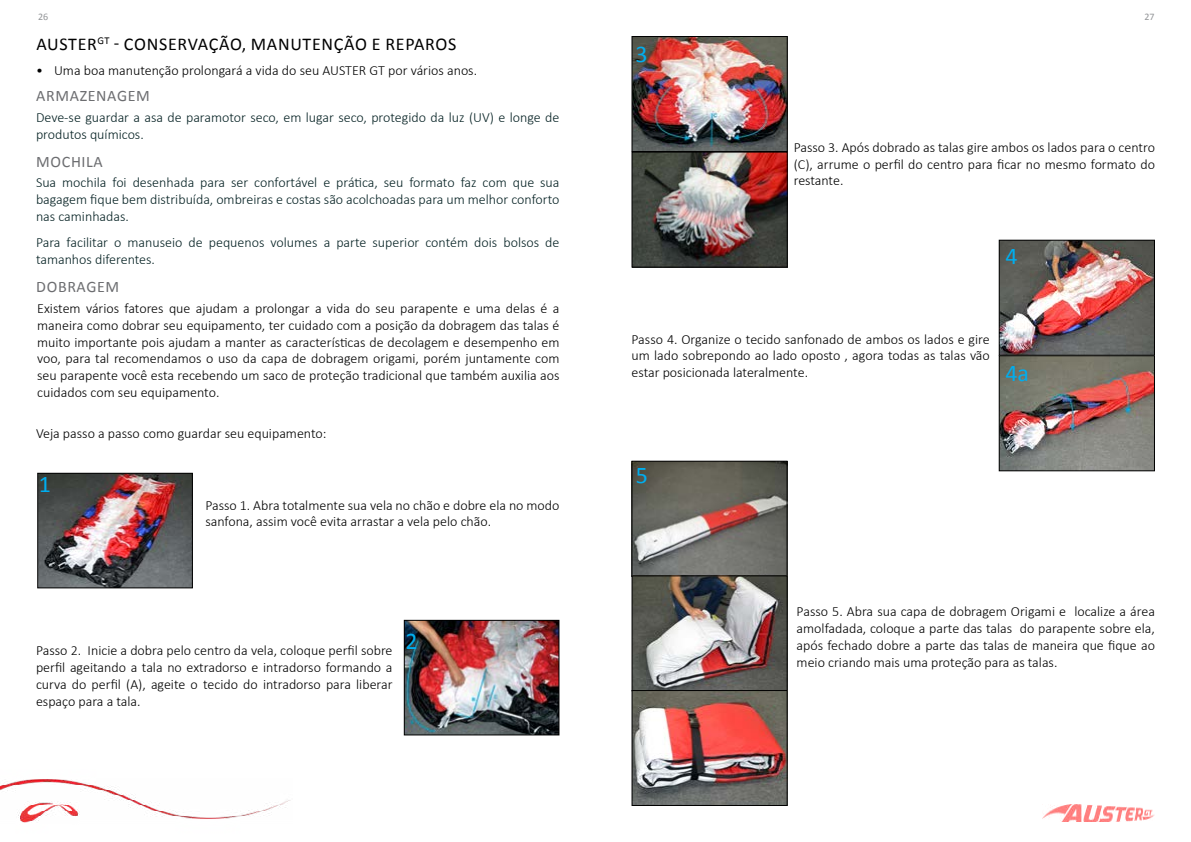
<style>
.page{position:relative;width:1191px;height:842px;background:#fff}
.page>*{position:absolute;margin:0;border:0;box-sizing:border-box;transform-origin:0 0}
.t1{font:24px "Calibri";color:#00aeef}
.t2{font:18px "Calibri";letter-spacing:.04em;color:#000}
.t3{font:16px "Calibri";letter-spacing:.04em;color:#6d6e71}
.t4{font:300 14px/16.8px "Calibri";color:#000;text-align:justify}
.t5{font:300 14px/16.8px "Calibri";color:#062224}
.t6{font:10px "Calibri";color:#939598}
</style>
<div class="page">
<img style="left:0;top:779px;width:291px;height:44px">
<img style="left:1042px;top:805px;width:113px;height:16px">
<img style="left:633px;top:38px;width:152px;height:228px">
<div style="left:631px;top:36px;width:156px;height:116px;border:1px solid #000"></div>
<div style="left:631px;top:152px;width:156px;height:116px;border:1px solid #000"></div>
<img style="left:1000px;top:242px;width:153px;height:227px">
<div style="left:998px;top:240px;width:157px;height:116px;border:1px solid #000"></div>
<div style="left:998px;top:355px;width:157px;height:116px;border:1px solid #000"></div>
<img style="left:39px;top:475px;width:152px;height:111px">
<div style="left:37px;top:473px;width:156px;height:115px;border:1px solid #000"></div>
<img style="left:406px;top:622px;width:151px;height:111px">
<div style="left:404px;top:620px;width:155px;height:115px;border:1px solid #000"></div>
<img style="left:633px;top:463px;width:152px;height:341px">
<div style="left:631px;top:461px;width:156px;height:116px;border:1px solid #000"></div>
<div style="left:631px;top:575px;width:156px;height:116px;border:1px solid #000"></div>
<div style="left:631px;top:690px;width:156px;height:116px;border:1px solid #000"></div>
<p class="t6" style="left:38px;top:10px;width:12px">26</p>
<p class="t6" style="left:1144px;top:10px;width:12px">27</p>
<p class="t2" style="left:36px;top:32px;width:421px">AUSTER<sup>GT</sup> - CONSERVAÇÃO, MANUTENÇÃO E REPAROS</p>
<p class="t4" style="left:36px;top:62px;width:442px">• Uma boa manutenção prolongará a vida do seu AUSTER GT por vários anos.</p>
<p class="t5" style="left:36px;top:109px;width:525px">Deve-se guardar a asa de paramotor seco, em lugar seco, protegido da luz (UV) e longe de produtos químicos.</p>
<p class="t5" style="left:36px;top:174px;width:525px;text-align:justify">Sua mochila foi desenhada para ser confortável e prática, seu formato faz com que sua bagagem fique bem distribuída, ombreiras e costas são acolchoadas para um melhor conforto nas caminhadas.</p>
<p class="t5" style="left:36px;top:234px;width:525px">Para facilitar o manuseio de pequenos volumes a parte superior contém dois bolsos de tamanhos diferentes.</p>
<p class="t3" style="left:36px;top:86px;width:115px">ARMAZENAGEM</p>
<p class="t3" style="left:36px;top:152px;width:68px">MOCHILA</p>
<p class="t3" style="left:36px;top:277px;width:84px">DOBRAGEM</p>
<p class="t4" style="left:37px;top:300px;width:524px">Existem vários fatores que ajudam a prolongar a vida do seu parapente e uma delas é a maneira como dobrar seu equipamento, ter cuidado com a posição da dobragem das talas é muito importante pois ajudam a manter as características de decolagem e desempenho em voo, para tal recomendamos o uso da capa de dobragem origami, porém juntamente com seu parapente você esta recebendo um saco de proteção tradicional que também auxilia aos cuidados com seu equipamento.</p>
<p class="t4" style="left:36px;top:425px;width:292px">Veja passo a passo como guardar seu equipamento:</p>
<h1 class="t1" style="left:39px;top:469px;width:14px">1</h1>
<p class="t4" style="left:205px;top:496px;width:355px">Passo 1. Abra totalmente sua vela no chão e dobre ela no modo sanfona, assim você evita arrastar a vela pelo chão.</p>
<p class="t4" style="left:36px;top:642px;width:358px">Passo 2. Inicie a dobra pelo centro da vela, coloque perfil sobre perfil ageitando a tala no extradorso e intradorso formando a curva do perfil (A), ageite o tecido do intradorso para liberar espaço para a tala.</p>
<h1 class="t1" style="left:405px;top:626px;width:14px">2</h1>
<h1 class="t1" style="left:635px;top:39px;width:14px">3</h1>
<p class="t4" style="left:793px;top:139px;width:363px">Passo 3. Após dobrado as talas gire ambos os lados para o centro (C), arrume o perfil do centro para ficar no mesmo formato do restante.</p>
<h1 class="t1" style="left:1005px;top:241px;width:14px">4</h1>
<p class="t4" style="left:631px;top:330px;width:360px">Passo 4. Organize o tecido sanfonado de ambos os lados e gire um lado sobrepondo ao lado oposto , agora todas as talas vão estar posicionada lateralmente.</p>
<h1 class="t1" style="left:1005px;top:358px;width:25px">4a</h1>
<h1 class="t1" style="left:636px;top:460px;width:14px">5</h1>
<p class="t4" style="left:796px;top:603px;width:360px">Passo 5. Abra sua capa de dobragem Origami e localize a área amolfadada, coloque a parte das talas do parapente sobre ela, após fechado dobre a parte das talas de maneira que fique ao meio criando mais uma proteção para as talas.</p>
</div>
